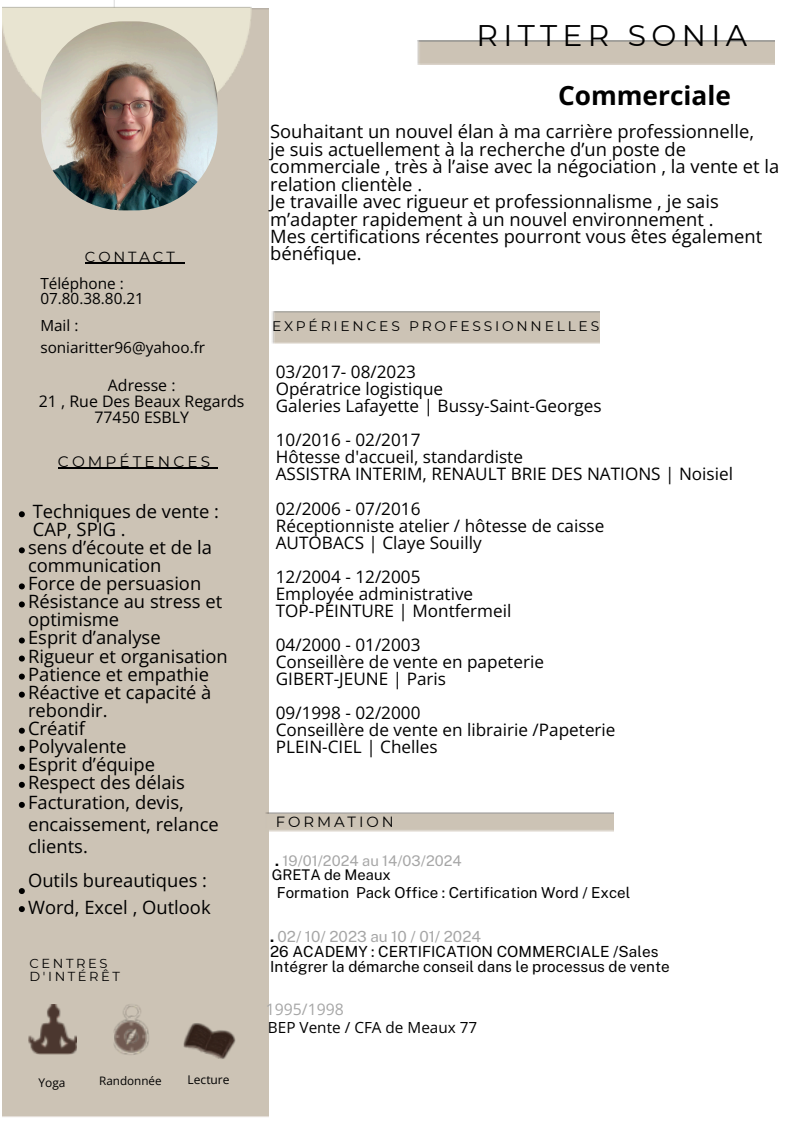
<style>
.page{position:relative;width:796px;height:1125px;background:#fff}
.page>*{position:absolute;margin:0;border:0;box-sizing:border-box;transform-origin:0 0}
.t1{font:29.78px "Montserrat";letter-spacing:.18em;color:#000}
.t2{font:700 26.25px "Open Sans";color:#000}
.t3{font:18.38px/18.1px "Open Sans";color:#000}
.t4{font:17.17px/17px "Open Sans";color:#000}
.t5{font:15.9px/16px "Open Sans";color:#000;text-align:center}
.t6{font:15.75px "Open Sans";color:#a6a6a6}
.t7{font:15.3px/15.1px "Public Sans";color:#000}
.t8{font:15.3px/15px "Open Sans";color:#000}
.t9{font:15.3px "Montserrat";letter-spacing:.2em;color:#000}
.t10{font:15.08px "Public Sans";color:#000}
.t11{font:14.77px "Montserrat";letter-spacing:.2em;color:#000}
.t12{font:14.7px/14px "Public Sans";color:#a6a6a6}
.t13{font:14.62px "Montserrat";letter-spacing:.195em;color:#000}
.t14{font:13.88px "Montserrat";letter-spacing:.2em;color:#000}
.t15{font:13.05px/13px "Montserrat";letter-spacing:.2em;color:#000}
.t16{font:12px "Open Sans";color:#000}
.t17{font:11.93px "Open Sans";color:#000}
.t18{font:11.7px "Open Sans";color:#000}
.s1{font-weight:700;color:#000}
.s2{color:#000}
.s3{font-weight:700}
.s4{color:#a6a6a6}
</style>
<div class="page">
<div style="left:3px;top:8px;width:266px;height:1109px;background:#ccc3b5"></div>
<img style="left:3px;top:7px;width:248px;height:125px">
<img style="left:28px;top:1005px;width:48px;height:49px">
<img style="left:114px;top:1004px;width:36px;height:52px">
<img style="left:115px;top:1021px;width:32px;height:32px">
<img style="left:137px;top:1030px;width:1px;height:14px">
<svg style="left:124px;top:1028px;width:13px;height:17px"></svg>
<img style="left:183px;top:1022px;width:52px;height:38px">
<img style="left:184px;top:1024px;width:49px;height:34px">
<img style="left:220px;top:1037px;width:15px;height:22px">
<img style="left:183px;top:1025px;width:11px;height:21px">
<img style="left:195px;top:1026px;width:14px;height:3px">
<img style="left:190px;top:1040px;width:4px;height:6px">
<img style="left:224px;top:1034px;width:5px;height:6px">
<img style="left:208px;top:1050px;width:15px;height:2px">
<img style="left:224px;top:1037px;width:3px;height:6px">
<svg style="left:194px;top:1029px;width:30px;height:21px"></svg>
<img style="left:272px;top:311px;width:328px;height:33px">
<img style="left:41px;top:21px;width:176px;height:189px;border-radius:82px">
<svg style="left:19px;top:511px;width:6px;height:6px"></svg>
<svg style="left:19px;top:547px;width:6px;height:6px"></svg>
<svg style="left:19px;top:583px;width:6px;height:6px"></svg>
<svg style="left:19px;top:601px;width:6px;height:6px"></svg>
<svg style="left:19px;top:638px;width:6px;height:6px"></svg>
<svg style="left:19px;top:656px;width:6px;height:6px"></svg>
<svg style="left:19px;top:674px;width:6px;height:6px"></svg>
<svg style="left:19px;top:692px;width:6px;height:6px"></svg>
<svg style="left:19px;top:728px;width:6px;height:6px"></svg>
<svg style="left:19px;top:746px;width:6px;height:6px"></svg>
<svg style="left:19px;top:764px;width:6px;height:6px"></svg>
<svg style="left:19px;top:782px;width:6px;height:6px"></svg>
<svg style="left:19px;top:802px;width:6px;height:6px"></svg>
<svg style="left:19px;top:888px;width:6px;height:6px"></svg>
<svg style="left:19px;top:906px;width:6px;height:6px"></svg>
<hr style="left:58px;top:468px;width:159px;height:1px;background:#000">
<hr style="left:85px;top:263px;width:99px;height:1px;background:#000">
<p class="t13" style="left:85px;top:248px;width:91px">CONTACT</p>
<h1 class="t8" style="left:40px;top:276px;width:105px">Téléphone :<br>07.80.38.80.21</h1>
<h1 class="t8" style="left:40px;top:314px;width:166px;line-height:22px">Mail : soniaritter96@yahoo.fr</h1>
<p class="t5" style="left:39px;top:377px;width:207px">Adresse :<br>21 , Rue Des Beaux Regards<br>77450 ESBLY</p>
<p class="t9" style="left:58px;top:452px;width:154px">COMPÉTENCES</p>
<h3 class="t3" style="left:28px;top:502px;width:201px">Techniques de vente :<br>CAP, SPIG .<br>sens d’écoute et de la communication<br>Force de persuasion<br>Résistance au stress et optimisme<br>Esprit d’analyse<br>Rigueur et organisation<br>Patience et empathie<br>Réactive et capacité à rebondir.<br>Créatif<br>Polyvalente<br>Esprit d’équipe<br>Respect des délais</h3>
<h3 class="t3" style="left:28px;top:791px;width:192px;line-height:22px">Facturation, devis, encaissement, relance clients.</h3>
<h3 class="t3" style="left:28px;top:866px;width:184px;line-height:27.1px">Outils bureautiques :<br>Word, Excel , Outlook</h3>
<p class="t15" style="left:30px;top:957px;width:92px">CENTRES<br>D'INTÉRÊT</p>
<h2 class="t17" style="left:38px;top:1075px;width:28px">Yoga</h2>
<h3 class="t18" style="left:99px;top:1072px;width:64px">Randonnée</h3>
<h3 class="t16" style="left:187px;top:1071px;width:44px">Lecture</h3>
<p class="t1" style="left:476px;top:18px;width:272px">RITTER SONIA</p>
<h3 class="t2" style="left:558px;top:77px;width:174px">Commerciale</h3>
<h3 class="t3" style="left:270px;top:123px;width:510px;line-height:17.4px">Souhaitant un nouvel élan à ma carrière professionnelle,<br>je suis actuellement à la recherche d’un poste de commerciale , très à l’aise avec la négociation , la vente et la relation clientèle .<br>Je travaille avec rigueur et professionnalisme , je sais m’adapter rapidement à un nouvel environnement .<br>Mes certifications récentes pourront vous êtes également bénéfique.</h3>
<p class="t14" style="left:272px;top:317px;width:328px">EXPÉRIENCES PROFESSIONNELLES</p>
<p class="t4" style="left:276px;top:363px;width:327px">03/2017- 08/2023<br>Opératrice logistique<br>Galeries Lafayette | Bussy-Saint-Georges</p>
<p class="t4" style="left:276px;top:431px;width:458px">10/2016 - 02/2017<br>Hôtesse d'accueil, standardiste<br>ASSISTRA INTERIM, RENAULT BRIE DES NATIONS | Noisiel</p>
<p class="t4" style="left:276px;top:499px;width:330px">02/2006 - 07/2016<br>Réceptionniste atelier / hôtesse de caisse<br>AUTOBACS | Claye Souilly</p>
<p class="t4" style="left:276px;top:567px;width:237px">12/2004 - 12/2005<br>Employée administrative<br>TOP-PEINTURE | Montfermeil</p>
<p class="t4" style="left:276px;top:636px;width:270px">04/2000 - 01/2003<br>Conseillère de vente en papeterie<br>GIBERT-JEUNE | Paris</p>
<p class="t4" style="left:276px;top:704px;width:341px">09/1998 - 02/2000<br>Conseillère de vente en librairie /Papeterie<br>PLEIN-CIEL | Chelles</p>
<p class="t11" style="left:276px;top:813px;width:119px">FORMATION</p>
<p class="t12" style="left:272px;top:854px;width:191px"><span class="s1">.</span> 19/01/2024 au 14/03/2024<br><span class="s2">GRETA de Meaux</span></p>
<h3 class="t10" style="left:277px;top:883px;width:355px">Formation Pack Office : Certification Word / Excel</h3>
<p class="t7" style="left:270px;top:928px;width:401px"><span class="s3">.</span> <span class="s4">02/ 10/ 2023 au 10 / 01/ 2024<br></span>26 ACADEMY : CERTIFICATION COMMERCIALE /Sales<br>Intégrer la démarche conseil dans le processus de vente</p>
<h3 class="t6" style="left:266px;top:998px;width:79px">1995/1998</h3>
<h3 class="t8" style="left:268px;top:1020px;width:211px">BEP Vente / CFA de Meaux 77</h3>
</div>
